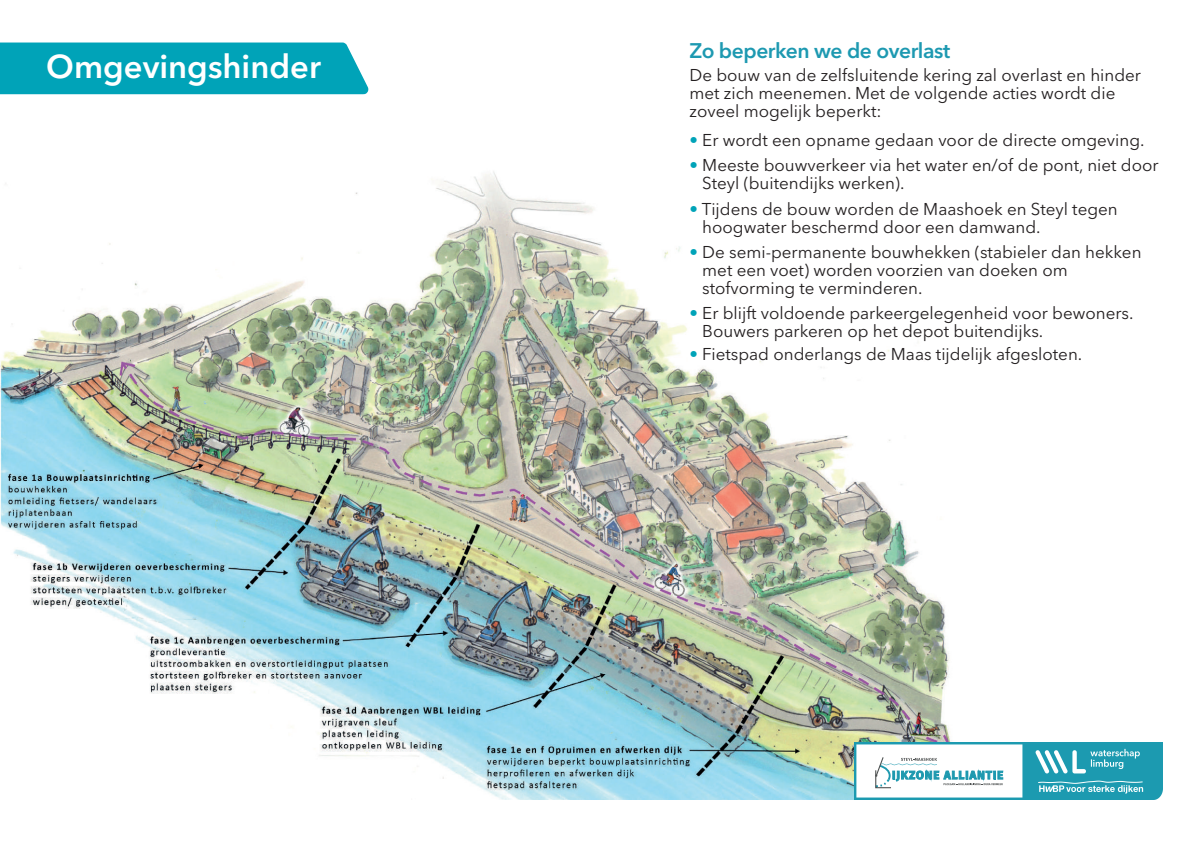
<style>
.page{position:relative;width:1192px;height:842px;background:#fff}
.page>*{position:absolute;margin:0;border:0;box-sizing:border-box;transform-origin:0 0}
.H1__titel_in_balk{font:600 32.75px "Avenir Next LT Pro";color:#fff}
.Body{font:600 21px "Avenir Next LT Pro";letter-spacing:-.02em;color:#1d99b1}
.Body-2{font:17px/18px "Avenir Next LT Pro";color:#231f20}
.s1{color:#00a3b8}
</style>
<div class="page">
<img style="left:0;top:171px;width:961px;height:628px">
<div style="left:0;top:43px;width:369px;height:51px;background:#00a3b8"></div>
<img style="left:855px;top:743px;width:307px;height:56px">
<div style="left:862px;top:751px;width:141px;height:37px;background:#fff"></div>
<svg style="left:875px;top:757px;width:128px;height:32px"></svg>
<p class="H1__titel_in_balk" style="left:46px;top:46px;width:276px">Omgevingshinder</p>
<p class="Body" style="left:690px;top:38px;width:262px">Zo beperken we de overlast</p>
<p class="Body-2" style="left:690px;top:66px;width:453px">De bouw van de zelfsluitende kering zal overlast en hinder met zich meenemen. Met de volgende acties wordt die zoveel mogelijk beperkt:</p>
<p class="Body-2" style="left:690px;top:131px;width:456px"><span class="s1">•</span> Er wordt een opname gedaan voor de directe omgeving.</p>
<p class="Body-2" style="left:702px;top:157px;width:458px;text-indent:-13px"><span class="s1">•</span> Meeste bouwverkeer via het water en/of de pont, niet door<br>Steyl (buitendijks werken).</p>
<p class="Body-2" style="left:702px;top:200px;width:417px;text-indent:-13px"><span class="s1">•</span> Tijdens de bouw worden de Maashoek en Steyl tegen hoogwater beschermd door een damwand.</p>
<p class="Body-2" style="left:702px;top:243px;width:441px;text-indent:-13px"><span class="s1">•</span> De semi-permanente bouwhekken (stabieler dan hekken met een voet) worden voorzien van doeken om stofvorming te verminderen.</p>
<p class="Body-2" style="left:702px;top:304px;width:433px;text-indent:-13px"><span class="s1">•</span> Er blijft voldoende parkeergelegenheid voor bewoners.<br>Bouwers parkeren op het depot buitendijks.</p>
<p class="Body-2" style="left:690px;top:345px;width:394px"><span class="s1">•</span> Fietspad onderlangs de Maas tijdelijk afgesloten.</p>
</div>
